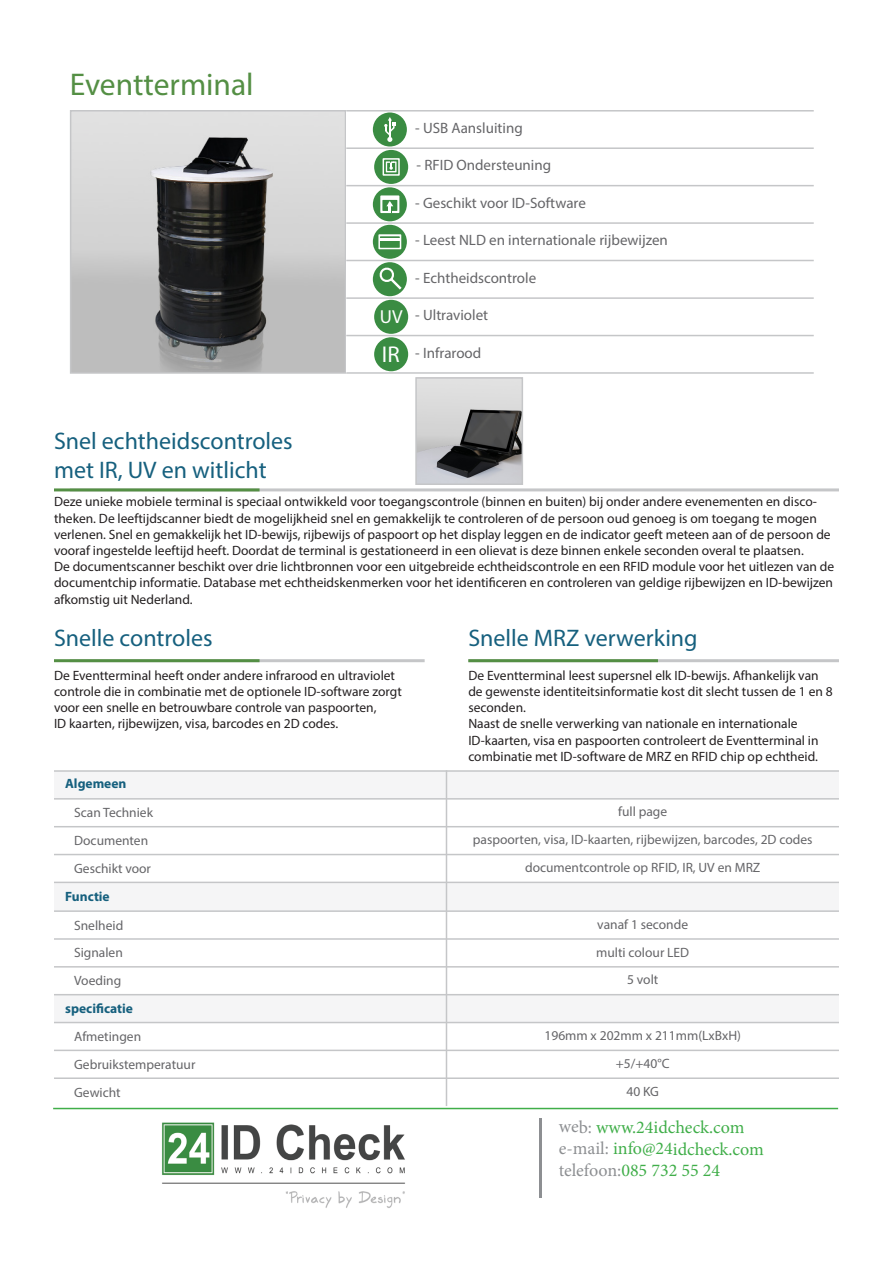
<style>
.page{position:relative;width:893px;height:1263px;background:#fff}
.page>*{position:absolute;margin:0;border:0;box-sizing:border-box;transform-origin:0 0}
.t1{font:31.5px "Myriad Pro";color:#548f44}
.t2{font:24px "Myriad Pro";color:#16607e}
.t3{font:22.95px "Myriad Pro";color:#fff}
.t4{font:18.9px "Myriad Pro";color:#fff}
.t5{font:18px/21.6px "Minion Pro";letter-spacing:-.005em;color:#40ae49}
.t6{font:15px "Myriad Pro";color:#656568}
.t7{font:13.5px/16.2px "Myriad Pro";color:#231f20}
.t8{font:13.5px "Myriad Pro";color:#656568}
.t9{font:700 13.5px "Myriad Pro";color:#16607e}
.s1{color:#8d8f92}
</style>
<div class="page">
<hr style="left:539px;top:1119px;width:3px;height:79px;background:#8d8f92">
<hr style="left:53px;top:1108px;width:785px;height:1px;background:#40ae49">
<img style="left:162px;top:1122px;width:243px;height:86px">
<img style="left:73px;top:113px;width:270px;height:258px">
<div style="left:70px;top:110px;width:276px;height:264px;border:2px solid #c5c6c8"></div>
<hr style="left:70px;top:659px;width:355px;height:3px;background:#c5c6c8">
<hr style="left:468px;top:659px;width:371px;height:3px;background:#c5c6c8">
<hr style="left:70px;top:488px;width:769px;height:3px;background:#c5c6c8">
<hr style="left:54px;top:488px;width:206px;height:3px;background:#548f44">
<hr style="left:54px;top:659px;width:206px;height:3px;background:#548f44">
<hr style="left:468px;top:659px;width:190px;height:3px;background:#548f44">
<hr style="left:346px;top:185px;width:468px;height:1px;background:#c5c6c8">
<hr style="left:346px;top:147px;width:468px;height:2px;background:#c5c6c8">
<hr style="left:346px;top:110px;width:468px;height:2px;background:#c5c6c8">
<hr style="left:346px;top:297px;width:468px;height:2px;background:#c5c6c8">
<hr style="left:346px;top:222px;width:468px;height:2px;background:#c5c6c8">
<hr style="left:346px;top:335px;width:468px;height:1px;background:#c5c6c8">
<hr style="left:346px;top:260px;width:468px;height:1px;background:#c5c6c8">
<hr style="left:346px;top:372px;width:468px;height:2px;background:#c5c6c8">
<div style="left:373px;top:112px;width:34px;height:34px;background:#3a8c42;border-radius:50%"></div>
<svg style="left:384px;top:117px;width:11px;height:25px"></svg>
<div style="left:373px;top:225px;width:34px;height:34px;background:#3a8c42;border-radius:50%"></div>
<div style="left:378px;top:234px;width:23px;height:15px;background:#fff"></div>
<div style="left:380px;top:236px;width:20px;height:12px;background:#3a8c42"></div>
<hr style="left:380px;top:238px;width:20px;height:3px;background:#fff">
<div style="left:374px;top:150px;width:34px;height:34px;background:#3a8c42;border-radius:50%"></div>
<svg style="left:383px;top:158px;width:17px;height:18px"></svg>
<svg style="left:384px;top:160px;width:14px;height:14px"></svg>
<div style="left:386px;top:161px;width:10px;height:11px;background:#e4efe5"></div>
<div style="left:387px;top:163px;width:8px;height:8px;background:#3a8c42"></div>
<svg style="left:389px;top:161px;width:6px;height:9px"></svg>
<div style="left:373px;top:187px;width:34px;height:34px;background:#3a8c42;border-radius:50%"></div>
<svg style="left:380px;top:195px;width:19px;height:18px"></svg>
<div style="left:382px;top:200px;width:15px;height:11px;background:#3a8c42"></div>
<svg style="left:386px;top:201px;width:7px;height:12px"></svg>
<div style="left:374px;top:300px;width:34px;height:34px;background:#3a8c42;border-radius:50%"></div>
<div style="left:374px;top:337px;width:34px;height:34px;background:#3a8c42;border-radius:50%"></div>
<div style="left:54px;top:771px;width:785px;height:28px;background:#f5f5f6"></div>
<div style="left:54px;top:882px;width:785px;height:29px;background:#f5f5f6"></div>
<div style="left:54px;top:995px;width:785px;height:27px;background:#f5f5f6"></div>
<hr style="left:54px;top:770px;width:785px;height:2px;background:#c5c6c8">
<hr style="left:446px;top:770px;width:1px;height:336px;background:#c5c6c8">
<hr style="left:54px;top:798px;width:785px;height:1px;background:#c5c6c8">
<hr style="left:54px;top:826px;width:785px;height:1px;background:#c5c6c8">
<hr style="left:54px;top:854px;width:785px;height:1px;background:#c5c6c8">
<hr style="left:54px;top:882px;width:785px;height:1px;background:#c5c6c8">
<hr style="left:54px;top:910px;width:785px;height:2px;background:#c5c6c8">
<hr style="left:54px;top:938px;width:785px;height:2px;background:#c5c6c8">
<hr style="left:54px;top:966px;width:785px;height:1px;background:#c5c6c8">
<hr style="left:54px;top:994px;width:785px;height:1px;background:#c5c6c8">
<hr style="left:54px;top:1022px;width:785px;height:1px;background:#c5c6c8">
<hr style="left:54px;top:1049px;width:785px;height:2px;background:#c5c6c8">
<hr style="left:54px;top:1077px;width:785px;height:2px;background:#c5c6c8">
<img style="left:418px;top:380px;width:102px;height:102px">
<div style="left:415px;top:377px;width:108px;height:108px;border:2px solid #c5c6c8"></div>
<div style="left:373px;top:262px;width:34px;height:34px;background:#3a8c42;border-radius:50%"></div>
<svg style="left:379px;top:267px;width:23px;height:23px"></svg>
<p class="t1" style="left:70px;top:65px;width:185px">Eventterminal</p>
<p class="t2" style="left:54px;top:426px;width:240px">Snel echtheidscontroles</p>
<p class="t2" style="left:54px;top:455px;width:214px">met IR, UV en witlicht</p>
<h3 class="t4" style="left:380px;top:305px;width:24px">UV</h3>
<h3 class="t3" style="left:382px;top:341px;width:19px">IR</h3>
<p class="t6" style="left:415px;top:119px;width:109px">- USB Aansluiting</p>
<p class="t6" style="left:417px;top:156px;width:136px">- RFID Ondersteuning</p>
<p class="t6" style="left:415px;top:194px;width:172px">- Geschikt voor ID-Software</p>
<p class="t6" style="left:415px;top:231px;width:254px">- Leest NLD en internationale rijbewijzen</p>
<p class="t6" style="left:415px;top:268px;width:122px">- Echtheidscontrole</p>
<p class="t6" style="left:415px;top:306px;width:74px">- Ultraviolet</p>
<p class="t6" style="left:415px;top:344px;width:67px">- Infrarood</p>
<p class="t7" style="left:54px;top:493px;width:778px">Deze unieke mobiele terminal is speciaal ontwikkeld voor toegangscontrole (binnen en buiten) bij onder andere evenementen en disco&shy;theken. De leeftijdscanner biedt de mogelijkheid snel en gemakkelijk te controleren of de persoon oud genoeg is om toegang te mogen verlenen. Snel en gemakkelijk het ID-bewijs, rijbewijs of paspoort op het display leggen en de indicator geeft meteen aan of de persoon de vooraf ingestelde leeftijd heeft. Doordat de terminal is gestationeerd in een olievat is deze binnen enkele seconden overal te plaatsen.</p>
<p class="t7" style="left:54px;top:558px;width:782px;text-align:justify">De documentscanner beschikt over drie lichtbronnen voor een uitgebreide echtheidscontrole en een RFID module voor het uitlezen van de documentchip informatie. Database met echtheidskenmerken voor het identificeren en controleren van geldige rijbewijzen en ID-bewijzen afkomstig uit Nederland.</p>
<p class="t2" style="left:54px;top:623px;width:160px">Snelle controles</p>
<p class="t2" style="left:468px;top:623px;width:231px">Snelle MRZ verwerking</p>
<p class="t7" style="left:54px;top:667px;width:343px">De Eventterminal heeft onder andere infrarood en ultraviolet</p>
<p class="t7" style="left:54px;top:683px;width:349px">controle die in combinatie met de optionele ID-software zorgt voor een snelle en betrouwbare controle van paspoorten,</p>
<p class="t7" style="left:54px;top:715px;width:286px">ID kaarten, rijbewijzen, visa, barcodes en 2D codes.</p>
<p class="t9" style="left:65px;top:774px;width:63px">Algemeen</p>
<p class="t8" style="left:74px;top:804px;width:80px">Scan Techniek</p>
<p class="t8" style="left:74px;top:832px;width:76px">Documenten</p>
<p class="t8" style="left:74px;top:860px;width:78px">Geschikt voor</p>
<p class="t9" style="left:65px;top:888px;width:46px">Functie</p>
<p class="t8" style="left:74px;top:917px;width:51px">Snelheid</p>
<p class="t8" style="left:74px;top:944px;width:50px">Signalen</p>
<p class="t8" style="left:74px;top:972px;width:49px">Voeding</p>
<p class="t9" style="left:65px;top:1000px;width:69px">specificatie</p>
<p class="t8" style="left:74px;top:1028px;width:69px">Afmetingen</p>
<p class="t8" style="left:74px;top:1056px;width:123px">Gebruikstemperatuur</p>
<p class="t8" style="left:74px;top:1084px;width:48px">Gewicht</p>
<p class="t7" style="left:468px;top:667px;width:366px">De Eventterminal leest supersnel elk ID-bewijs. Afhankelijk van de gewenste identiteitsinformatie kost dit slecht tussen de 1 en 8 seconden.</p>
<p class="t7" style="left:468px;top:715px;width:352px">Naast de snelle verwerking van nationale en internationale<br>ID-kaarten, visa en paspoorten controleert de Eventterminal in combinatie met ID-software de MRZ en RFID chip op echtheid.</p>
<p class="t8" style="left:618px;top:804px;width:51px">full page</p>
<p class="t8" style="left:473px;top:831px;width:341px">paspoorten, visa, ID-kaarten, rijbewijzen, barcodes, 2D codes</p>
<p class="t8" style="left:525px;top:859px;width:237px">documentcontrole op RFID, IR, UV en MRZ</p>
<p class="t8" style="left:597px;top:916px;width:92px">vanaf 1 seconde</p>
<p class="t8" style="left:596px;top:944px;width:95px">multi colour LED</p>
<p class="t8" style="left:627px;top:971px;width:33px">5 volt</p>
<p class="t8" style="left:544px;top:1027px;width:198px">196mm x 202mm x 211mm(LxBxH)</p>
<p class="t8" style="left:616px;top:1055px;width:55px">+5/+40°C</p>
<p class="t8" style="left:626px;top:1083px;width:34px">40 KG</p>
<h3 class="t5" style="left:559px;top:1116px;width:207px"><span class="s1">web:</span> www.24idcheck.com <span class="s1">e-mail:</span> info@24idcheck.com <span class="s1">telefoon:</span>085 732 55 24</h3>
</div>
